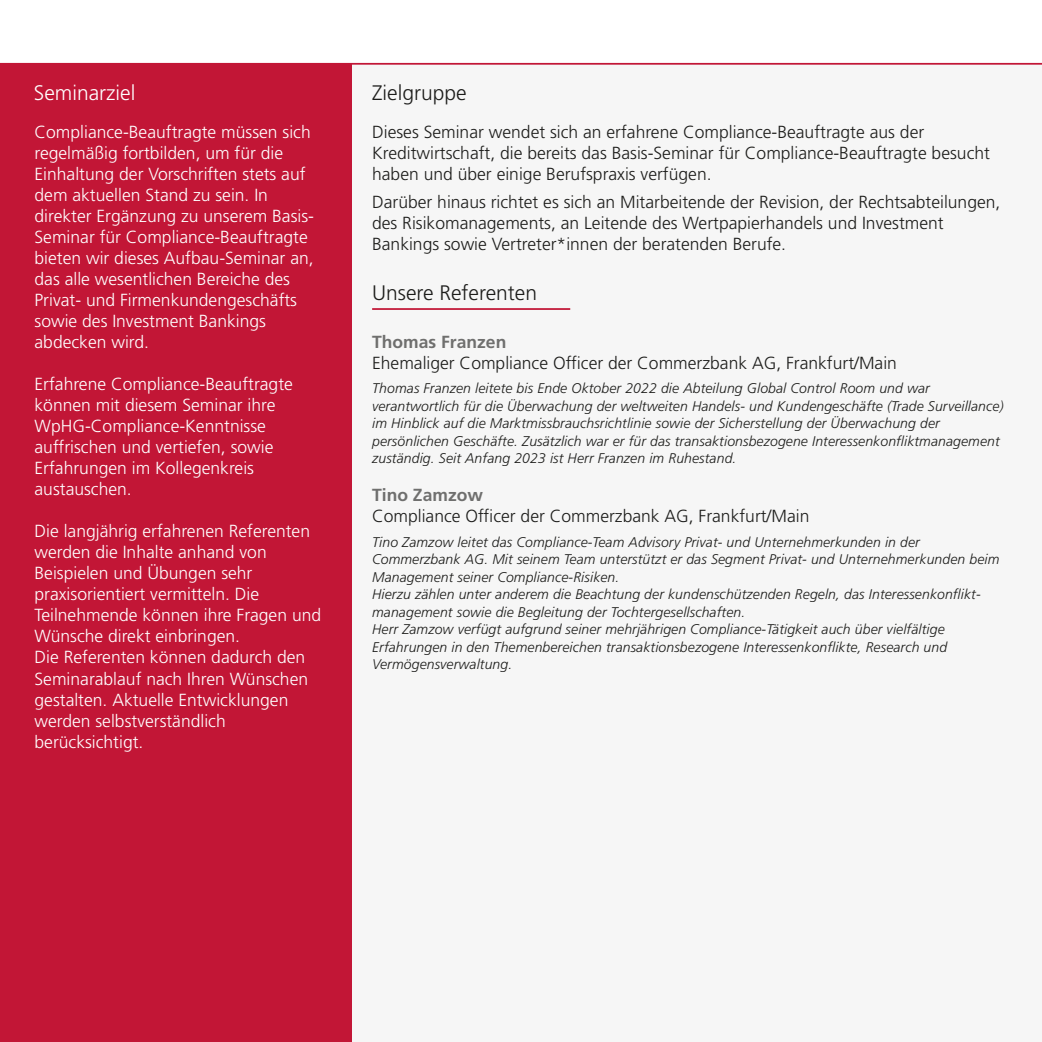
<style>
.page{position:relative;width:1042px;height:1042px;background:#fff}
.page>*{position:absolute;margin:0;border:0;box-sizing:border-box;transform-origin:0 0}
.t1{font:300 21px "Frutiger LT Pro";color:#1d1d1b}
.t2{font:300 21px "Frutiger LT Pro";color:#fff}
.t3{font:300 17.5px/21px "Frutiger LT Pro";color:#fff}
.t4{font:300 17.5px/21px "Frutiger LT Pro";color:#1d1d1b}
.t5{font:700 17.5px "Frutiger LT Pro";color:#6f6f6e}
.t6{font:italic 300 14px/17.5px "Frutiger LT Pro";letter-spacing:.01em;color:#1d1d1b}
</style>
<div class="page">
<hr style="left:0;top:0;width:1px;height:65px;background:#c21636">
<div style="left:0;top:64px;width:352px;height:978px;background:#c21636"></div>
<div style="left:352px;top:65px;width:690px;height:977px;background:#f6f6f6"></div>
<hr style="left:0;top:65px;width:1px;height:977px;background:#f1f1f1">
<hr style="left:0;top:63px;width:1042px;height:2px;background:#c21636">
<hr style="left:372px;top:308px;width:198px;height:2px;background:#c21636">
<h1 class="t2" style="left:34px;top:84px;width:103px">Seminarziel</h1>
<h1 class="t1" style="left:372px;top:84px;width:96px">Zielgruppe</h1>
<p class="t3" style="left:35px;top:123px;width:281px">Compliance-Beauftragte müssen sich regelmäßig fortbilden, um für die Einhaltung der Vorschriften stets auf dem aktuellen Stand zu sein. In direkter Ergänzung zu unserem Basis-Seminar für Compliance-Beauftragte bieten wir dieses Aufbau-Seminar an, das alle wesentlichen Bereiche des Privat- und Firmenkundengeschäfts sowie des Investment Bankings abdecken wird.</p>
<p class="t3" style="left:35px;top:375px;width:260px">Erfahrene Compliance-Beauftragte können mit diesem Seminar ihre<br>WpHG-Compliance-Kenntnisse auffrischen und vertiefen, sowie<br>Erfahrungen im Kollegenkreis austauschen.</p>
<p class="t3" style="left:35px;top:522px;width:288px">Die langjährig erfahrenen Referenten werden die Inhalte anhand von<br>Beispielen und Übungen sehr praxisorientiert vermitteln. Die<br>Teilnehmende können ihre Fragen und<br>Wünsche direkt einbringen.<br>Die Referenten können dadurch den<br>Seminarablauf nach Ihren Wünschen gestalten. Aktuelle Entwicklungen werden selbstverständlich berücksichtigt.</p>
<p class="t4" style="left:372px;top:123px;width:619px">Dieses Seminar wendet sich an erfahrene Compliance-Beauftragte aus der<br>Kreditwirtschaft, die bereits das Basis-Seminar für Compliance-Beauftragte besucht haben und über einige Berufspraxis verfügen.</p>
<p class="t4" style="left:372px;top:193px;width:630px">Darüber hinaus richtet es sich an Mitarbeitende der Revision, der Rechtsabteilungen, des Risikomanagements, an Leitende des Wertpapierhandels und Investment<br>Bankings sowie Vertreter*innen der beratenden Berufe.</p>
<h1 class="t1" style="left:372px;top:285px;width:166px">Unsere Referenten</h1>
<p class="t5" style="left:372px;top:335px;width:136px">Thomas Franzen</p>
<p class="t4" style="left:372px;top:354px;width:526px">Ehemaliger Compliance Officer der Commerzbank AG, Frankfurt/Main</p>
<p class="t6" style="left:372px;top:381px;width:633px">Thomas Franzen leitete bis Ende Oktober 2022 die Abteilung Global Control Room und war verantwortlich für die Überwachung der weltweiten Handels- und Kundengeschäfte (Trade Surveillance) im Hinblick auf die Marktmissbrauchsrichtlinie sowie der Sicherstellung der Überwachung der persönlichen Geschäfte. Zusätzlich war er für das transaktionsbezogene Interessenkonfliktmanagement zuständig. Seit Anfang 2023 ist Herr Franzen im Ruhestand.</p>
<p class="t5" style="left:372px;top:488px;width:112px">Tino Zamzow</p>
<p class="t4" style="left:372px;top:507px;width:439px">Compliance Officer der Commerzbank AG, Frankfurt/Main</p>
<p class="t6" style="left:372px;top:534px;width:629px">Tino Zamzow leitet das Compliance-Team Advisory Privat- und Unternehmerkunden in der Commerzbank AG. Mit seinem Team unterstützt er das Segment Privat- und Unternehmerkunden beim Management seiner Compliance-Risiken.<br>Hierzu zählen unter anderem die Beachtung der kundenschützenden Regeln, das Interessenkonflikt&shy;management sowie die Begleitung der Tochtergesellschaften.<br>Herr Zamzow verfügt aufgrund seiner mehrjährigen Compliance-Tätigkeit auch über vielfältige Erfahrungen in den Themenbereichen transaktionsbezogene Interessenkonflikte, Research und Vermögensverwaltung.</p>
</div>
